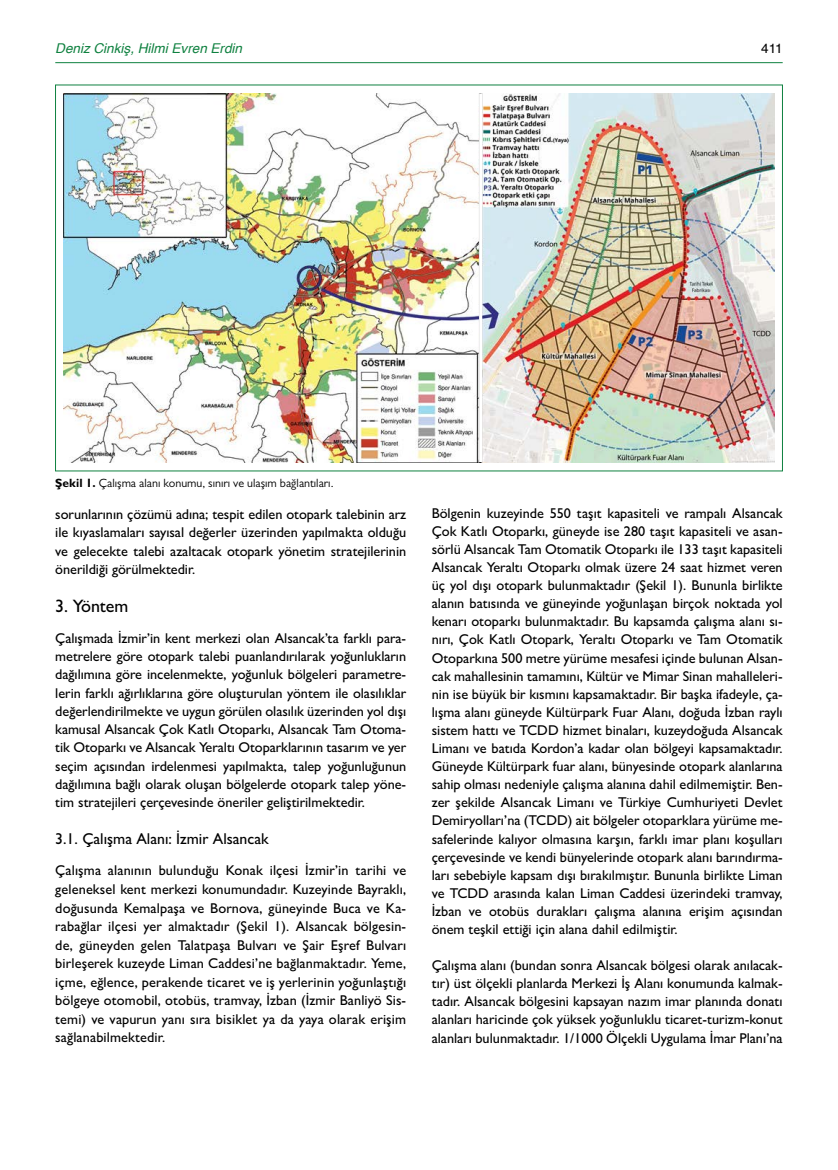
<style>
.page{position:relative;width:838px;height:1170px;background:#fff}
.page>*{position:absolute;margin:0;border:0;box-sizing:border-box;transform-origin:0 0}
.t1{font:500 18px "Gill Sans MT Pro";letter-spacing:-.005em;color:#000}
.t2{font:500 15.75px "Gill Sans MT Pro";color:#000}
.t3{font:500 14.25px/18.1px "Gill Sans MT Pro";color:#000;text-align:justify}
.t4{font:italic 13.5px "Helvetica";color:#0f8140}
.t5{font:13.5px "Helvetica";color:#000}
.t6{font:12px "Gill Sans MT Pro";color:#000}
.s1{font-weight:700}
</style>
<div class="page">
<hr style="left:55px;top:62px;width:727px;height:1px;background:#0f8140">
<img style="left:64px;top:93px;width:710px;height:369px">
<hr style="left:479px;top:93px;width:3px;height:369px;background:#fff">
<p class="t4" style="left:55px;top:37px;width:188px">Deniz Cinkiş, Hilmi Evren Erdin</p>
<p class="t5" style="left:761px;top:37px;width:23px">411</p>
<p class="t6" style="left:55px;top:475px;width:280px"><span class="s1">Şekil 1.</span> Çalışma alanı konumu, sınırı ve ulaşım bağlantıları.</p>
<p class="t3" style="left:55px;top:505px;width:352px">sorunlarının çözümü adına; tespit edilen otopark talebinin arz ile kıyaslamaları sayısal değerler üzerinden yapılmakta olduğu ve gelecekte talebi azaltacak otopark yönetim stratejilerinin önerildiği görülmektedir.</p>
<p class="t1" style="left:55px;top:595px;width:74px">3. Yöntem</p>
<p class="t3" style="left:55px;top:628px;width:352px">Çalışmada İzmir’in kent merkezi olan Alsancak’ta farklı para&shy;metrelere göre otopark talebi puanlandırılarak yoğunlukların dağılımına göre incelenmekte, yoğunluk bölgeleri parametre&shy;lerin farklı ağırlıklarına göre oluşturulan yöntem ile olasılıklar değerlendirilmekte ve uygun görülen olasılık üzerinden yol dışı kamusal Alsancak Çok Katlı Otoparkı, Alsancak Tam Otoma&shy;tik Otoparkı ve Alsancak Yeraltı Otoparklarının tasarım ve yer seçim açısından irdelenmesi yapılmakta, talep yoğunluğunun dağılımına bağlı olarak oluşan bölgelerde otopark talep yöne&shy;tim stratejileri çerçevesinde öneriler geliştirilmektedir.</p>
<p class="t2" style="left:55px;top:829px;width:215px">3.1. Çalışma Alanı: İzmir Alsancak</p>
<p class="t3" style="left:55px;top:861px;width:352px;line-height:18.6px">Çalışma alanının bulunduğu Konak ilçesi İzmir’in tarihi ve geleneksel kent merkezi konumundadır. Kuzeyinde Bayraklı, doğusunda Kemalpaşa ve Bornova, güneyinde Buca ve Ka&shy;rabağlar ilçesi yer almaktadır (Şekil 1). Alsancak bölgesin&shy;de, güneyden gelen Talatpaşa Bulvarı ve Şair Eşref Bulvarı birleşerek kuzeyde Liman Caddesi’ne bağlanmaktadır. Yeme, içme, eğlence, perakende ticaret ve iş yerlerinin yoğunlaştığı bölgeye otomobil, otobüs, tramvay, İzban (İzmir Banliyö Sis&shy;temi) ve vapurun yanı sıra bisiklet ya da yaya olarak erişim sağlanabilmektedir.</p>
<p class="t3" style="left:432px;top:504px;width:352px">Bölgenin kuzeyinde 550 taşıt kapasiteli ve rampalı Alsancak Çok Katlı Otoparkı, güneyde ise 280 taşıt kapasiteli ve asan&shy;sörlü Alsancak Tam Otomatik Otoparkı ile 133 taşıt kapasiteli Alsancak Yeraltı Otoparkı olmak üzere 24 saat hizmet veren üç yol dışı otopark bulunmaktadır (Şekil 1). Bununla birlikte alanın batısında ve güneyinde yoğunlaşan birçok noktada yol kenarı otoparkı bulunmaktadır. Bu kapsamda çalışma alanı sı&shy;nırı, Çok Katlı Otopark, Yeraltı Otoparkı ve Tam Otomatik Otoparkına 500 metre yürüme mesafesi içinde bulunan Alsan&shy;cak mahallesinin tamamını, Kültür ve Mimar Sinan mahalleleri&shy;nin ise büyük bir kısmını kapsamaktadır. Bir başka ifadeyle, ça&shy;lışma alanı güneyde Kültürpark Fuar Alanı, doğuda İzban raylı sistem hattı ve TCDD hizmet binaları, kuzeydoğuda Alsancak Limanı ve batıda Kordon’a kadar olan bölgeyi kapsamaktadır.<br>Güneyde Kültürpark fuar alanı, bünyesinde otopark alanlarına sahip olması nedeniyle çalışma alanına dahil edilmemiştir. Ben&shy;zer şekilde Alsancak Limanı ve Türkiye Cumhuriyeti Devlet Demiryolları’na (TCDD) ait bölgeler otoparklara yürüme me&shy;safelerinde kalıyor olmasına karşın, farklı imar planı koşulları çerçevesinde ve kendi bünyelerinde otopark alanı barındırma&shy;ları sebebiyle kapsam dışı bırakılmıştır. Bununla birlikte Liman ve TCDD arasında kalan Liman Caddesi üzerindeki tramvay, İzban ve otobüs durakları çalışma alanına erişim açısından önem teşkil ettiği için alana dahil edilmiştir.</p>
<p class="t3" style="left:432px;top:956px;width:352px">Çalışma alanı (bundan sonra Alsancak bölgesi olarak anılacak&shy;tır) üst ölçekli planlarda Merkezi İş Alanı konumunda kalmak&shy;tadır. Alsancak bölgesini kapsayan nazım imar planında donatı alanları haricinde çok yüksek yoğunluklu ticaret-turizm-konut alanları bulunmaktadır. 1/1000 Ölçekli Uygulama İmar Planı’na</p>
</div>
